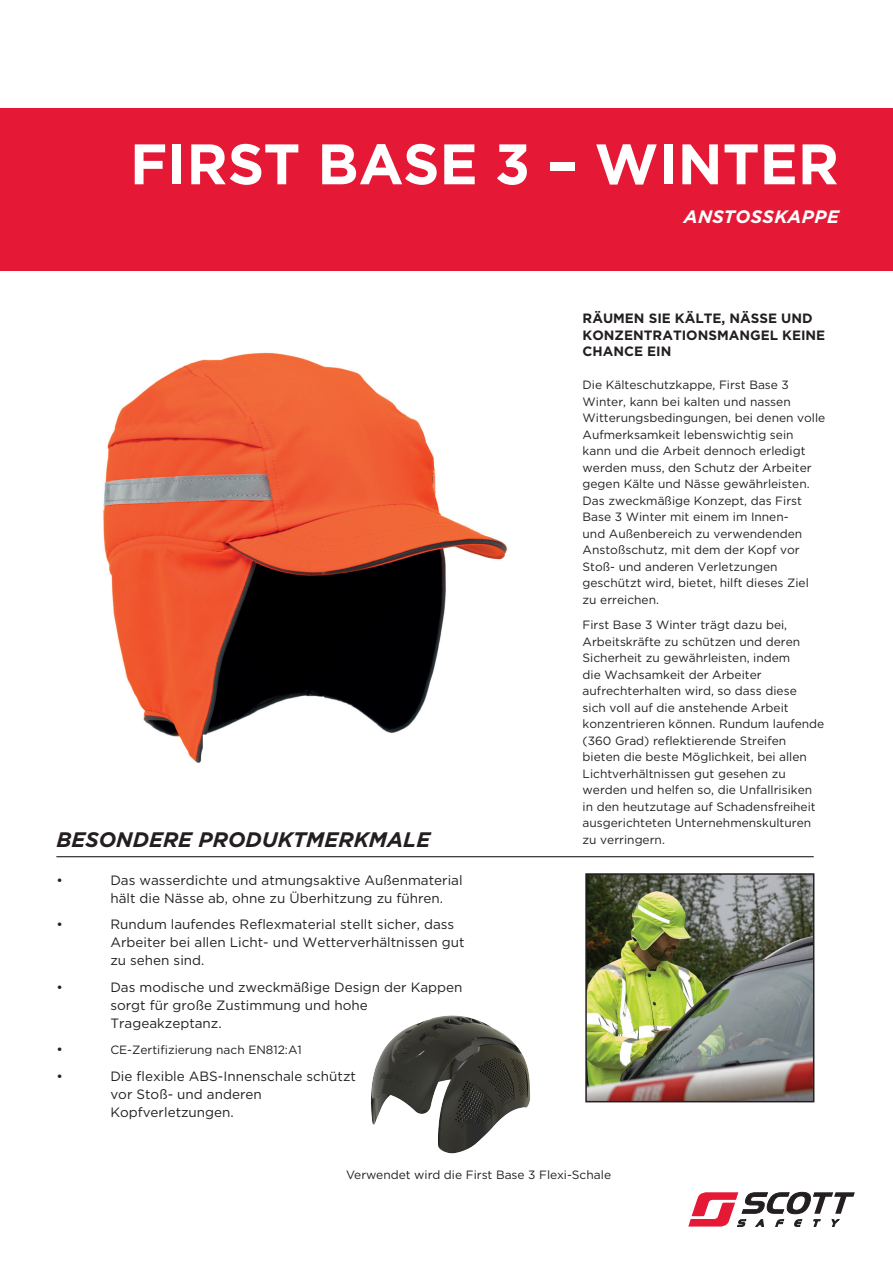
<style>
.page{position:relative;width:893px;height:1263px;background:#fff}
.page>*{position:absolute;margin:0;border:0;box-sizing:border-box;transform-origin:0 0}
.t1{font:700 57px "Gotham";color:#fff}
.t2{font:italic 700 21px "Gotham";color:#231f20}
.t3{font:italic 700 18px "Gotham";letter-spacing:.025em;color:#fff}
.t4{font:13.5px/18px "Gotham";color:#231f20}
.t5{font:700 13.5px/16.5px "Gotham";color:#231f20}
.t6{font:12px/16.5px "Gotham";color:#231f20}
</style>
<div class="page">
<div style="left:0;top:108px;width:893px;height:163px;background:#e51836"></div>
<hr style="left:56px;top:856px;width:758px;height:1px;background:#231f20">
<img style="left:103px;top:352px;width:404px;height:411px">
<img style="left:588px;top:876px;width:223px;height:223px">
<div style="left:585px;top:873px;width:229px;height:229px;border:2px solid #231f20"></div>
<svg style="left:688px;top:1191px;width:167px;height:36px"></svg>
<img style="left:371px;top:1015px;width:159px;height:139px">
<h1 class="t1" style="left:130px;top:130px;width:565px">FIRST BASE 3 – WINTER</h1>
<h2 class="t2" style="left:56px;top:827px;width:375px">BESONDERE PRODUKTMERKMALE</h2>
<p class="t4" style="left:56px;top:871px;width:8px">•</p>
<p class="t4" style="left:110px;top:871px;width:354px">Das wasserdichte und atmungsaktive Außenmaterial hält die Nässe ab, ohne zu Überhitzung zu führen.</p>
<p class="t4" style="left:56px;top:915px;width:8px">•</p>
<p class="t4" style="left:110px;top:915px;width:356px">Rundum laufendes Reflexmaterial stellt sicher, dass<br>Arbeiter bei allen Licht- und Wetterverhältnissen gut zu sehen sind.</p>
<p class="t4" style="left:56px;top:978px;width:8px">•</p>
<p class="t4" style="left:110px;top:978px;width:354px">Das modische und zweckmäßige Design der Kappen sorgt für große Zustimmung und hohe<br>Trageakzeptanz.</p>
<p class="t4" style="left:56px;top:1040px;width:8px">•</p>
<p class="t6" style="left:110px;top:1042px;width:193px">CE-Zertifizierung nach EN812:A1</p>
<p class="t4" style="left:56px;top:1067px;width:8px">•</p>
<p class="t4" style="left:110px;top:1067px;width:247px">Die flexible ABS-Innenschale schützt vor Stoß- und anderen<br>Kopfverletzungen.</p>
<h3 class="t3" style="left:684px;top:205px;width:157px">ANSTOSSKAPPE</h3>
<p class="t5" style="left:583px;top:310px;width:244px">RÄUMEN SIE KÄLTE, NÄSSE UND<br>KONZENTRATIONSMANGEL KEINE<br>CHANCE EIN</p>
<p class="t6" style="left:583px;top:377px;width:244px">Die Kälteschutzkappe, First Base 3<br>Winter, kann bei kalten und nassen Witterungsbedingungen, bei denen volle Aufmerksamkeit lebenswichtig sein<br>kann und die Arbeit dennoch erledigt werden muss, den Schutz der Arbeiter gegen Kälte und Nässe gewährleisten.<br>Das zweckmäßige Konzept, das First Base 3 Winter mit einem im Innen-<br>und Außenbereich zu verwendenden Anstoßschutz, mit dem der Kopf vor Stoß- und anderen Verletzungen geschützt wird, bietet, hilft dieses Ziel zu erreichen.</p>
<p class="t6" style="left:583px;top:616px;width:243px">First Base 3 Winter trägt dazu bei, Arbeitskräfte zu schützen und deren Sicherheit zu gewährleisten, indem<br>die Wachsamkeit der Arbeiter aufrechterhalten wird, so dass diese<br>sich voll auf die anstehende Arbeit konzentrieren können. Rundum laufende (360 Grad) reflektierende Streifen bieten die beste Möglichkeit, bei allen Lichtverhältnissen gut gesehen zu werden und helfen so, die Unfallrisiken in den heutzutage auf Schadensfreiheit ausgerichteten Unternehmenskulturen zu verringern.</p>
<p class="t6" style="left:346px;top:1166px;width:266px">Verwendet wird die First Base 3 Flexi-Schale</p>
</div>
